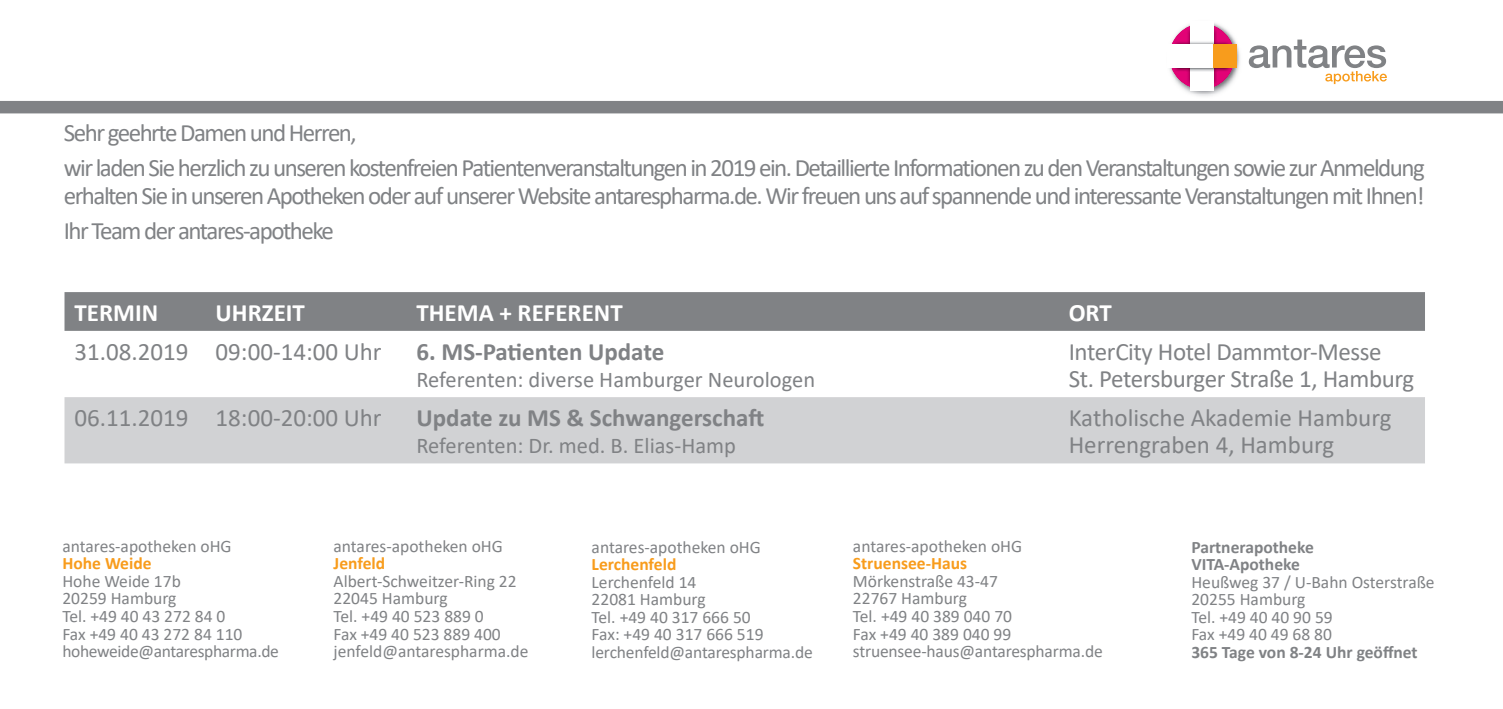
<style>
.page{position:relative;width:1503px;height:709px;background:#fff}
.page>*{position:absolute;margin:0;border:0;box-sizing:border-box;transform-origin:0 0}
.t1{font:25px/27.5px "Calibri";letter-spacing:-.06em;color:#808285}
.t2{font:25px "Calibri";color:#808285}
.t3{font:25px "Calibri";letter-spacing:-.015em;color:#808285}
.t4{font:700 25px "Calibri";color:#808285}
.t5{font:700 25px "Calibri";color:#fff}
.t6{font:22.5px "Calibri";color:#808285}
.t7{font:17.5px "Calibri";color:#808285}
.t8{font:700 17.5px "Calibri";color:#808285}
.t9{font:700 17.5px "Calibri";color:#f89c1c}
.t10{font:17.5px "Calibri";letter-spacing:-.02em;color:#808285}
</style>
<div class="page">
<div style="left:0;top:101px;width:1502px;height:12px;background:#808285"></div>
<img style="left:1183px;top:23px;width:57px;height:72px">
<img style="left:1169px;top:24px;width:65px;height:65px">
<div style="left:1169px;top:24px;width:65px;height:65px;background:#e20276;border-radius:50%"></div>
<svg style="left:1248px;top:40px;width:139px;height:44px"></svg>
<img style="left:1213px;top:71px;width:3px;height:15px">
<img style="left:1186px;top:71px;width:4px;height:15px">
<img style="left:1213px;top:27px;width:3px;height:14px">
<img style="left:1186px;top:27px;width:4px;height:14px">
<div style="left:1190px;top:22px;width:23px;height:69px;background:#fff"></div>
<img style="left:1172px;top:41px;width:59px;height:30px">
<div style="left:1167px;top:45px;width:66px;height:23px;background:#fff"></div>
<div style="left:1213px;top:45px;width:23px;height:23px;background:#f89c1c"></div>
<div style="left:64px;top:292px;width:1360px;height:39px;background:#808285"></div>
<div style="left:64px;top:397px;width:1360px;height:66px;background:#d1d2d4"></div>
<p class="t1" style="left:64px;top:118px;width:294px">Sehr geehrte Damen und Herren,</p>
<p class="t1" style="left:64px;top:153px;width:1362px">wir laden Sie herzlich zu unseren kostenfreien Patientenveranstaltungen in 2019 ein. Detaillierte Informationen zu den Veranstaltungen sowie zur Anmeldung erhalten Sie in unseren Apotheken oder auf unserer Website antarespharma.de. Wir freuen uns auf spannende und interessante Veranstaltungen mit Ihnen!</p>
<p class="t1" style="left:64px;top:216px;width:272px">Ihr Team der antares-apotheke</p>
<p class="t5" style="left:74px;top:295px;width:85px">TERMIN</p>
<p class="t5" style="left:216px;top:295px;width:91px">UHRZEIT</p>
<p class="t5" style="left:416px;top:295px;width:208px">THEMA + REFERENT</p>
<p class="t5" style="left:1068px;top:295px;width:45px">ORT</p>
<p class="t1" style="left:74px;top:337px;width:116px">31.08.2019</p>
<p class="t2" style="left:216px;top:334px;width:168px">09:00-14:00 Uhr</p>
<p class="t4" style="left:416px;top:333px;width:249px">6. MS-Patienten Update</p>
<p class="t6" style="left:416px;top:363px;width:400px">Referenten: diverse Hamburger Neurologen</p>
<p class="t3" style="left:1068px;top:334px;width:314px">InterCity Hotel Dammtor-Messe</p>
<p class="t3" style="left:1068px;top:361px;width:347px">St. Petersburger Straße 1, Hamburg</p>
<p class="t1" style="left:74px;top:403px;width:116px">06.11.2019</p>
<p class="t2" style="left:216px;top:400px;width:168px">18:00-20:00 Uhr</p>
<p class="t4" style="left:416px;top:400px;width:349px">Update zu MS &amp; Schwangerschaft</p>
<p class="t6" style="left:416px;top:430px;width:321px">Referenten: Dr. med. B. Elias-Hamp</p>
<p class="t7" style="left:62px;top:534px;width:171px">antares-apotheken oHG</p>
<p class="t9" style="left:62px;top:551px;width:91px">Hohe Weide</p>
<p class="t7" style="left:62px;top:569px;width:120px">Hohe Weide 17b</p>
<p class="t7" style="left:62px;top:586px;width:116px">20259 Hamburg</p>
<p class="t7" style="left:62px;top:604px;width:165px">Tel. +49 40 43 272 84 0</p>
<p class="t7" style="left:62px;top:621px;width:182px">Fax +49 40 43 272 84 110</p>
<p class="t10" style="left:62px;top:639px;width:218px">hoheweide@antarespharma.de</p>
<p class="t7" style="left:333px;top:534px;width:171px">antares-apotheken oHG</p>
<p class="t9" style="left:333px;top:551px;width:53px">Jenfeld</p>
<p class="t7" style="left:333px;top:569px;width:185px">Albert-Schweitzer-Ring 22</p>
<p class="t7" style="left:333px;top:586px;width:116px">22045 Hamburg</p>
<p class="t7" style="left:333px;top:604px;width:152px">Tel. +49 40 523 889 0</p>
<p class="t7" style="left:333px;top:621px;width:169px">Fax +49 40 523 889 400</p>
<p class="t7" style="left:333px;top:639px;width:196px">jenfeld@antarespharma.de</p>
<p class="t7" style="left:591px;top:534px;width:171px">antares-apotheken oHG</p>
<p class="t9" style="left:591px;top:552px;width:86px">Lerchenfeld</p>
<p class="t7" style="left:591px;top:569px;width:106px">Lerchenfeld 14</p>
<p class="t7" style="left:591px;top:587px;width:116px">22081 Hamburg</p>
<p class="t7" style="left:591px;top:604px;width:161px">Tel. +49 40 317 666 50</p>
<p class="t7" style="left:591px;top:622px;width:173px">Fax: +49 40 317 666 519</p>
<p class="t7" style="left:591px;top:639px;width:223px">lerchenfeld@antarespharma.de</p>
<p class="t2" style="left:1068px;top:400px;width:324px">Katholische Akademie Hamburg</p>
<p class="t2" style="left:1068px;top:428px;width:267px">Herrengraben 4, Hamburg</p>
<p class="t7" style="left:853px;top:534px;width:171px">antares-apotheken oHG</p>
<p class="t9" style="left:853px;top:551px;width:116px">Struensee-Haus</p>
<p class="t7" style="left:853px;top:569px;width:146px">Mörkenstraße 43-47</p>
<p class="t7" style="left:853px;top:586px;width:116px">22767 Hamburg</p>
<p class="t7" style="left:853px;top:604px;width:161px">Tel. +49 40 389 040 70</p>
<p class="t7" style="left:853px;top:621px;width:160px">Fax +49 40 389 040 99</p>
<p class="t7" style="left:853px;top:639px;width:251px">struensee-haus@antarespharma.de</p>
<p class="t8" style="left:1191px;top:534px;width:124px">Partnerapotheke</p>
<p class="t8" style="left:1191px;top:552px;width:110px">VITA-Apotheke</p>
<p class="t7" style="left:1191px;top:569px;width:245px">Heußweg 37 / U-Bahn Osterstraße</p>
<p class="t7" style="left:1191px;top:587px;width:116px">20255 Hamburg</p>
<p class="t7" style="left:1191px;top:604px;width:143px">Tel. +49 40 40 90 59</p>
<p class="t7" style="left:1191px;top:622px;width:142px">Fax +49 40 49 68 80</p>
<p class="t8" style="left:1191px;top:639px;width:228px">365 Tage von 8-24 Uhr geöffnet</p>
</div>
